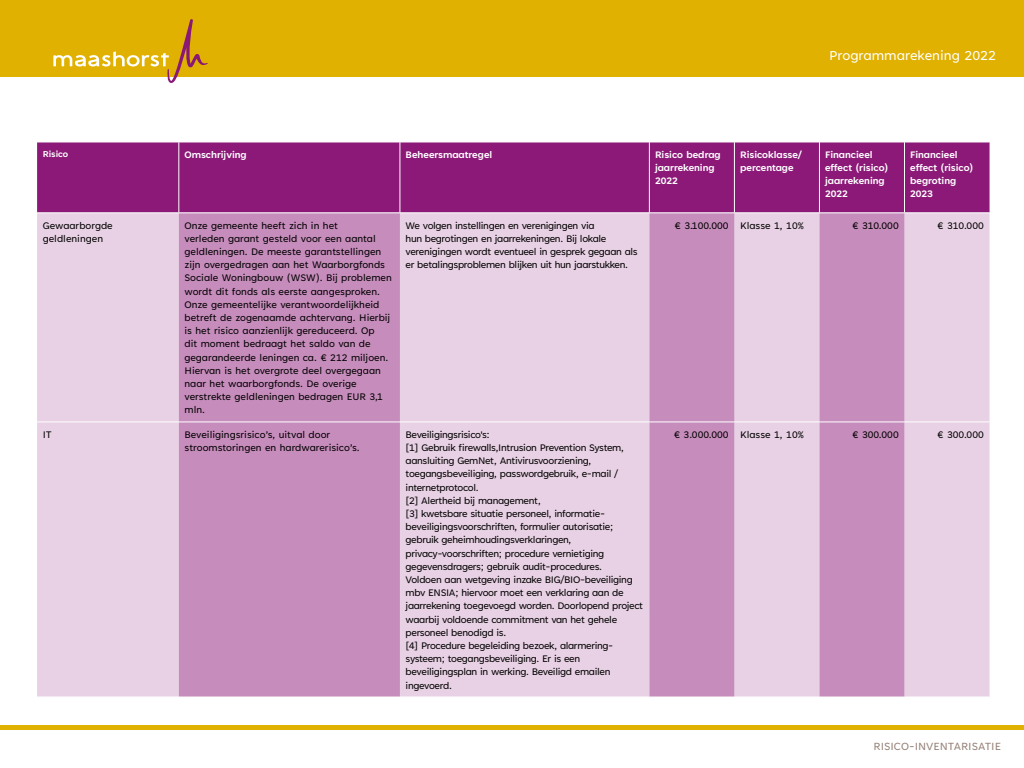
<style>
.page{position:relative;width:1024px;height:768px;background:#fff}
.page>*{position:absolute;margin:0;border:0;box-sizing:border-box;transform-origin:0 0}
.t1{font:15px "Tenorite";color:#fff}
.t2{font:12px "Tenorite";color:#948177}
.t3{font:11px/13.2px "Tenorite";letter-spacing:-.03em;color:#000}
.t4{font:11px/13.2px "Tenorite";color:#000}
.t5{font:700 10.9px/13.1px "Tenorite";color:#fff}
.t6{font:700 9.9px "Tenorite";color:#fff}
</style>
<div class="page">
<hr style="left:0;top:726px;width:1024px;height:4px;background:#e0b100">
<div style="left:0;top:0;width:1024px;height:77px;background:#e0b100"></div>
<svg style="left:53px;top:19px;width:155px;height:64px"></svg>
<div style="left:37px;top:143px;width:953px;height:70px;background:#8c1978"></div>
<div style="left:37px;top:214px;width:953px;height:483px;background:#e8d1e4"></div>
<svg style="left:179px;top:214px;width:726px;height:483px;background:#d5acce"></svg>
<hr style="left:37px;top:422px;width:142px;height:1px;background:#fff">
<hr style="left:179px;top:422px;width:221px;height:1px;background:#fff">
<hr style="left:400px;top:422px;width:249px;height:1px;background:#fff">
<hr style="left:649px;top:422px;width:85px;height:1px;background:#fff">
<hr style="left:734px;top:422px;width:85px;height:1px;background:#fff">
<hr style="left:819px;top:422px;width:86px;height:1px;background:#fff">
<hr style="left:905px;top:422px;width:85px;height:1px;background:#fff">
<hr style="left:179px;top:142px;width:1px;height:71px;background:#fff">
<hr style="left:400px;top:142px;width:1px;height:71px;background:#fff">
<hr style="left:649px;top:142px;width:1px;height:71px;background:#fff">
<hr style="left:734px;top:142px;width:1px;height:71px;background:#fff">
<hr style="left:819px;top:142px;width:1px;height:71px;background:#fff">
<hr style="left:904px;top:142px;width:1px;height:71px;background:#fff">
<h1 class="t1" style="left:829px;top:48px;width:168px">Programmarekening 2022</h1>
<p class="t6" style="left:43px;top:149px;width:27px">Risico</p>
<p class="t5" style="left:185px;top:148px;width:64px">Omschrijving</p>
<p class="t5" style="left:406px;top:148px;width:88px">Beheersmaatregel</p>
<p class="t5" style="left:655px;top:148px;width:67px">Risico bedrag jaarrekening<br>2022</p>
<p class="t5" style="left:740px;top:148px;width:63px">Risicoklasse/ percentage</p>
<p class="t5" style="left:825px;top:148px;width:65px">Financieel effect (risico) jaarrekening<br>2022</p>
<p class="t5" style="left:910px;top:148px;width:65px">Financieel effect (risico) begroting<br>2023</p>
<p class="t4" style="left:43px;top:219px;width:72px">Gewaarborgde geldleningen</p>
<p class="t4" style="left:185px;top:219px;width:209px">Onze gemeente heeft zich in het<br>verleden garant gesteld voor een aantal geldleningen. De meeste garantstellingen zijn overgedragen aan het Waarborgfonds Sociale Woningbouw (WSW). Bij problemen wordt dit fonds als eerste aangesproken.<br>Onze gemeentelijke verantwoordelijkheid betreft de zogenaamde achtervang. Hierbij is het risico aanzienlijk gereduceerd. Op<br>dit moment bedraagt het saldo van de gegarandeerde leningen ca. € 212 miljoen.<br>Hiervan is het overgrote deel overgegaan naar het waarborgfonds. De overige verstrekte geldleningen bedragen EUR 3,1 mln.</p>
<p class="t3" style="left:406px;top:219px;width:234px">We volgen instellingen en verenigingen via<br>hun begrotingen en jaarrekeningen. Bij lokale verenigingen wordt eventueel in gesprek gegaan als er betalingsproblemen blijken uit hun jaarstukken.</p>
<p class="t4" style="left:675px;top:219px;width:130px">€ 3.100.000 Klasse 1, 10%</p>
<p class="t3" style="left:852px;top:219px;width:48px">€ 310.000</p>
<p class="t3" style="left:937px;top:219px;width:48px">€ 310.000</p>
<p class="t3" style="left:43px;top:428px;width:11px">IT</p>
<p class="t4" style="left:185px;top:428px;width:177px">Beveiligingsrisico’s, uitval door stroomstoringen en hardwarerisico’s.</p>
<p class="t3" style="left:406px;top:428px;width:239px">Beveiligingsrisico's:<br>[1] Gebruik firewalls,Intrusion Prevention System, aansluiting GemNet, Antivirusvoorziening, toegangsbeveiliging, passwordgebruik, e-mail / internetprotocol.<br>[2] Alertheid bij management,<br>[3] kwetsbare situatie personeel, informatie&shy;beveiligingsvoorschriften, formulier autorisatie; gebruik geheimhoudingsverklaringen, privacy-voorschriften; procedure vernietiging gegevensdragers; gebruik audit-procedures.<br>Voldoen aan wetgeving inzake BIG/BIO-beveiliging mbv ENSIA; hiervoor moet een verklaring aan de jaarrekening toegevoegd worden. Doorlopend project waarbij voldoende commitment van het gehele personeel benodigd is.<br>[4] Procedure begeleiding bezoek, alarmering&shy;systeem; toegangsbeveiliging. Er is een beveiligingsplan in werking. Beveiligd emailen ingevoerd.</p>
<p class="t4" style="left:674px;top:428px;width:131px">€ 3.000.000 Klasse 1, 10%</p>
<p class="t3" style="left:852px;top:428px;width:48px">€ 300.000</p>
<p class="t3" style="left:937px;top:428px;width:48px">€ 300.000</p>
<p class="t2" style="left:874px;top:740px;width:129px">RISICO-INVENTARISATIE</p>
</div>
